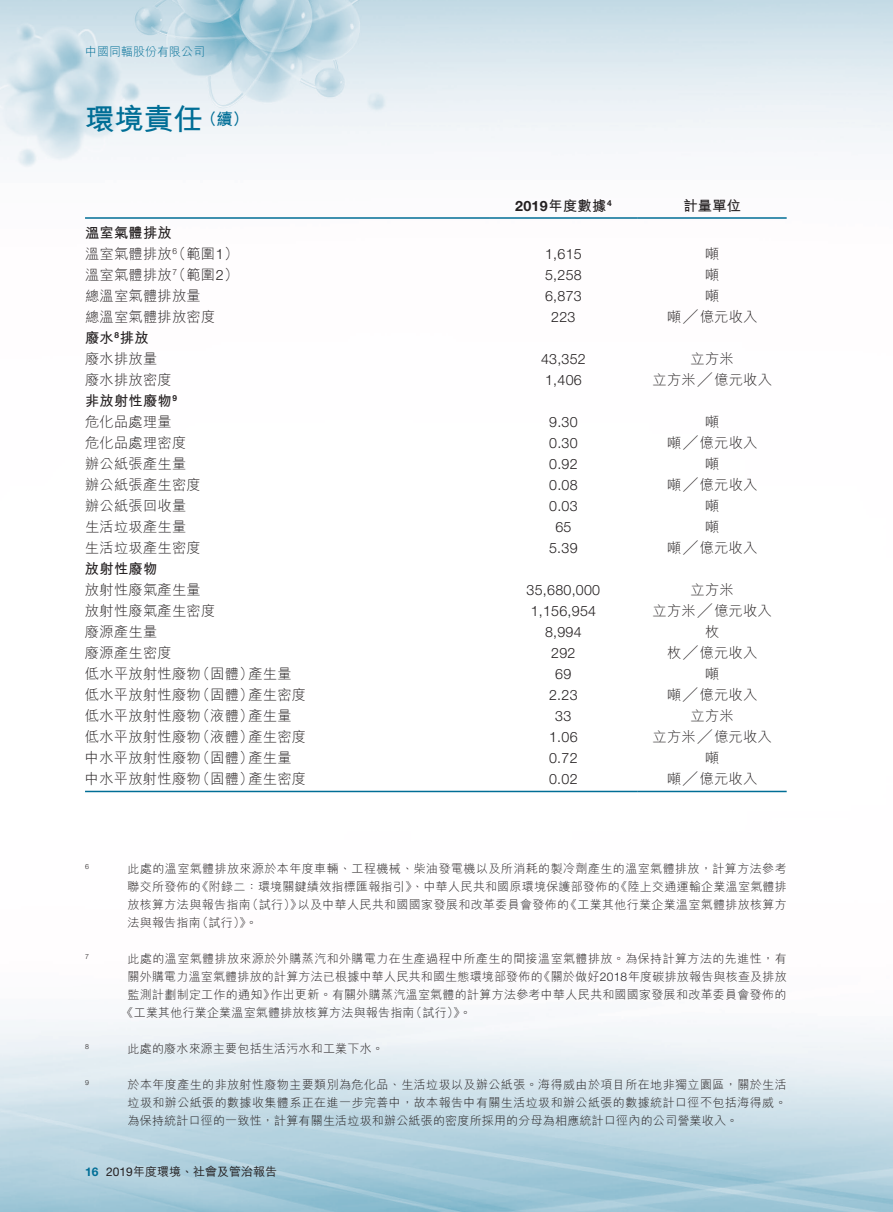
<style>
.page{position:relative;width:893px;height:1212px;background:#fff}
.page>*{position:absolute;margin:0;border:0;box-sizing:border-box;transform-origin:0 0}
.t1{font:700 30px "M Hei HK";color:#006e96}
.t2{font:300 14.25px/21px "M Hei HK";letter-spacing:.02em;color:#231f20}
.t3{font:300 14.25px "Helvetica Neue LT Std";letter-spacing:.02em;color:#231f20}
.t4{font:700 14.25px/21px "M Hei HK";letter-spacing:.02em;color:#231f20}
.t5{font:700 14.25px "Helvetica Neue LT Std";color:#231f20}
.t6{font:300 12px/18px "M Hei HK";letter-spacing:.02em;color:#231f20;text-align:justify}
.t7{font:500 12px "M Hei HK";color:#231f20}
.t8{font:300 12px "M Hei HK";color:#006e96}
.t9{font:700 12px "Helvetica Neue LT Std";color:#006e96}
.t10{font:300 8.25px "Helvetica Neue LT Std";color:#231f20}
.t11{font:300 7.05px "Helvetica Neue LT Std";color:#231f20}
.s1{font-family:"M Hei HK"}
.s2{font-weight:700}
.s3{font-family:"Helvetica Neue LT Std"}
.s4{font-weight:300}
.s5{font-family:"Helvetica Neue LT Std";font-weight:400}
</style>
<div class="page">
<img style="left:0;top:0;width:893px;height:1212px">
<hr style="left:85px;top:217px;width:404px;height:2px;background:#006e96">
<hr style="left:489px;top:217px;width:149px;height:2px;background:#006e96">
<hr style="left:638px;top:217px;width:149px;height:2px;background:#006e96">
<hr style="left:85px;top:791px;width:404px;height:1px;background:#006e96">
<hr style="left:489px;top:791px;width:149px;height:1px;background:#006e96">
<hr style="left:638px;top:791px;width:149px;height:1px;background:#006e96">
<p class="t8" style="left:85px;top:45px;width:121px">中國同輻股份有限公司</p>
<h1 class="t1" style="left:85px;top:97px;width:166px">環境責任<sup>（續）</sup></h1>
<p class="t5" style="left:515px;top:197px;width:98px">2019<span class="s1">年度數據</span><sup>4</sup></p>
<p class="t4" style="left:683px;top:194px;width:59px">計量單位</p>
<p class="t2" style="left:85px;top:222px;width:155px"><span class="s2">溫室氣體排放<br></span>溫室氣體排放（範圍<span class="s3">1</span>）</p>
<p class="t10" style="left:172px;top:246px;width:6px">6</p>
<p class="t3" style="left:545px;top:245px;width:38px">1,615</p>
<p class="t2" style="left:705px;top:243px;width:16px">噸</p>
<p class="t2" style="left:85px;top:264px;width:155px">溫室氣體排放（範圍<span class="s3">2</span>）</p>
<p class="t10" style="left:172px;top:267px;width:6px">7</p>
<p class="t3" style="left:545px;top:266px;width:38px">5,258</p>
<p class="t2" style="left:705px;top:264px;width:16px">噸</p>
<p class="t2" style="left:85px;top:285px;width:117px">總溫室氣體排放量</p>
<p class="t3" style="left:545px;top:287px;width:38px">6,873</p>
<p class="t2" style="left:705px;top:285px;width:16px">噸</p>
<p class="t2" style="left:85px;top:306px;width:132px">總溫室氣體排放密度</p>
<p class="t3" style="left:551px;top:308px;width:26px">223</p>
<p class="t2" style="left:667px;top:306px;width:92px">噸╱億元收入</p>
<p class="t2" style="left:85px;top:327px;width:74px"><span class="s2">廢水</span><sup>8</sup><span class="s2">排放</span>廢水排放量</p>
<p class="t3" style="left:541px;top:350px;width:46px">43,352</p>
<p class="t2" style="left:691px;top:348px;width:45px">立方米</p>
<p class="t2" style="left:85px;top:369px;width:88px">廢水排放密度</p>
<p class="t3" style="left:545px;top:371px;width:38px">1,406</p>
<p class="t2" style="left:653px;top:369px;width:121px">立方米╱億元收入</p>
<p class="t4" style="left:85px;top:389px;width:94px">非放射性廢物<sup>9</sup><span class="s4">危化品處理量</span></p>
<p class="t3" style="left:549px;top:413px;width:30px">9.30</p>
<p class="t2" style="left:705px;top:411px;width:16px">噸</p>
<p class="t2" style="left:85px;top:432px;width:103px">危化品處理密度</p>
<p class="t3" style="left:549px;top:434px;width:30px">0.30</p>
<p class="t2" style="left:667px;top:432px;width:92px">噸╱億元收入</p>
<p class="t2" style="left:85px;top:453px;width:103px">辦公紙張產生量</p>
<p class="t3" style="left:549px;top:455px;width:30px">0.92</p>
<p class="t2" style="left:705px;top:453px;width:16px">噸</p>
<p class="t2" style="left:85px;top:474px;width:117px">辦公紙張產生密度</p>
<p class="t3" style="left:549px;top:476px;width:30px">0.08</p>
<p class="t2" style="left:667px;top:474px;width:92px">噸╱億元收入</p>
<p class="t2" style="left:85px;top:495px;width:103px">辦公紙張回收量</p>
<p class="t3" style="left:549px;top:497px;width:30px">0.03</p>
<p class="t2" style="left:705px;top:495px;width:16px">噸</p>
<p class="t2" style="left:85px;top:516px;width:103px">生活垃圾產生量</p>
<p class="t3" style="left:555px;top:518px;width:18px">65</p>
<p class="t2" style="left:705px;top:516px;width:16px">噸</p>
<p class="t2" style="left:85px;top:537px;width:117px">生活垃圾產生密度</p>
<p class="t3" style="left:549px;top:539px;width:30px">5.39</p>
<p class="t2" style="left:667px;top:537px;width:92px">噸╱億元收入</p>
<p class="t4" style="left:85px;top:557px;width:74px">放射性廢物</p>
<p class="t2" style="left:85px;top:579px;width:117px">放射性廢氣產生量</p>
<p class="t3" style="left:527px;top:581px;width:75px">35,680,000</p>
<p class="t2" style="left:691px;top:579px;width:45px">立方米</p>
<p class="t2" style="left:85px;top:600px;width:132px">放射性廢氣產生密度</p>
<p class="t3" style="left:531px;top:602px;width:67px">1,156,954</p>
<p class="t2" style="left:652px;top:600px;width:121px">立方米╱億元收入</p>
<p class="t2" style="left:85px;top:621px;width:74px">廢源產生量</p>
<p class="t3" style="left:545px;top:623px;width:38px">8,994</p>
<p class="t2" style="left:705px;top:621px;width:16px">枚</p>
<p class="t2" style="left:85px;top:642px;width:88px">廢源產生密度</p>
<p class="t3" style="left:551px;top:644px;width:26px">292</p>
<p class="t2" style="left:667px;top:642px;width:92px">枚╱億元收入</p>
<p class="t2" style="left:85px;top:663px;width:208px">低水平放射性廢物（固體）產生量</p>
<p class="t3" style="left:555px;top:665px;width:18px">69</p>
<p class="t2" style="left:705px;top:663px;width:16px">噸</p>
<p class="t2" style="left:85px;top:684px;width:223px">低水平放射性廢物（固體）產生密度</p>
<p class="t3" style="left:549px;top:686px;width:30px">2.23</p>
<p class="t2" style="left:667px;top:684px;width:92px">噸╱億元收入</p>
<p class="t2" style="left:85px;top:705px;width:208px">低水平放射性廢物（液體）產生量</p>
<p class="t3" style="left:555px;top:707px;width:18px">33</p>
<p class="t2" style="left:691px;top:705px;width:45px">立方米</p>
<p class="t2" style="left:85px;top:726px;width:223px">低水平放射性廢物（液體）產生密度</p>
<p class="t3" style="left:549px;top:728px;width:30px">1.06</p>
<p class="t2" style="left:652px;top:726px;width:121px">立方米╱億元收入</p>
<p class="t2" style="left:85px;top:747px;width:208px">中水平放射性廢物（固體）產生量</p>
<p class="t3" style="left:549px;top:749px;width:30px">0.72</p>
<p class="t2" style="left:705px;top:747px;width:16px">噸</p>
<p class="t2" style="left:85px;top:768px;width:223px">中水平放射性廢物（固體）產生密度</p>
<p class="t3" style="left:549px;top:770px;width:30px">0.02</p>
<p class="t2" style="left:667px;top:768px;width:92px">噸╱億元收入</p>
<p class="t11" style="left:85px;top:862px;width:5px">6</p>
<p class="t6" style="left:128px;top:859px;width:661px">此處的溫室氣體排放來源於本年度車輛、工程機械、柴油發電機以及所消耗的製冷劑產生的溫室氣體排放，計算方法參考聯交所發佈的《附錄二：環境關鍵績效指標匯報指引》、中華人民共和國原環境保護部發佈的《陸上交通運輸企業溫室氣體排放核算方法與報告指南（試行）》以及中華人民共和國國家發展和改革委員會發佈的《工業其他行業企業溫室氣體排放核算方法與報告指南（試行）》。</p>
<p class="t11" style="left:85px;top:952px;width:5px">7</p>
<p class="t6" style="left:128px;top:949px;width:661px">此處的溫室氣體排放來源於外購蒸汽和外購電力在生產過程中所產生的間接溫室氣體排放。為保持計算方法的先進性，有</p>
<p class="t6" style="left:128px;top:967px;width:661px">關外購電力溫室氣體排放的計算方法已根據中華人民共和國生態環境部發佈的《關於做好<span class="s3">2018</span>年度碳排放報告與核查及排放</p>
<p class="t6" style="left:128px;top:985px;width:660px">監測計劃制定工作的通知》作出更新。有關外購蒸汽溫室氣體的計算方法參考中華人民共和國國家發展和改革委員會發佈的</p>
<p class="t6" style="left:122px;top:1003px;width:351px">《工業其他行業企業溫室氣體排放核算方法與報告指南（試行）》。</p>
<p class="t11" style="left:85px;top:1042px;width:5px">8</p>
<p class="t6" style="left:128px;top:1039px;width:258px">此處的廢水來源主要包括生活污水和工業下水。</p>
<p class="t11" style="left:85px;top:1078px;width:5px">9</p>
<p class="t6" style="left:128px;top:1075px;width:661px">於本年度產生的非放射性廢物主要類別為危化品、生活垃圾以及辦公紙張。海得威由於項目所在地非獨立園區，關於生活垃圾和辦公紙張的數據收集體系正在進一步完善中，故本報告中有關生活垃圾和辦公紙張的數據統計口徑不包括海得威。為保持統計口徑的一致性，計算有關生活垃圾和辦公紙張的密度所採用的分母為相應統計口徑內的公司營業收入。</p>
<p class="t9" style="left:85px;top:1164px;width:15px">16</p>
<p class="t7" style="left:106px;top:1163px;width:172px"><span class="s5">2019</span>年度環境、社會及管治報告</p>
</div>
